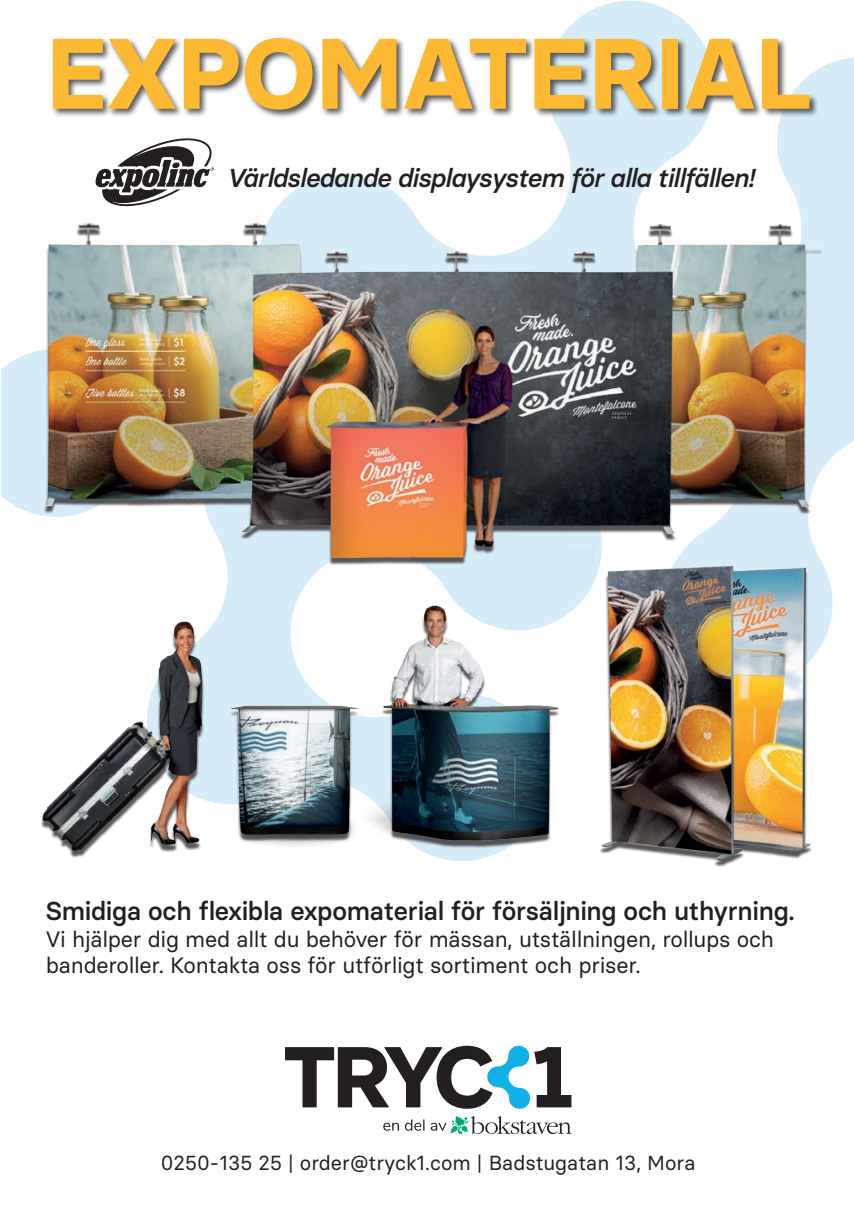
<style>
.page{position:relative;width:854px;height:1216px;background:#fff}
.page>*{position:absolute;margin:0;border:0;box-sizing:border-box;transform-origin:0 0}
.t1{font:700 99.75px "Basier Circle";color:#fdb931}
.t2{font:500 25.9px "Basier Circle";letter-spacing:-.01em;color:#231f20}
.t3{font:italic 500 25.9px "Basier Circle";letter-spacing:-.025em;color:#231f20}
.t4{font:22.22px/26.6px "Basier Circle";letter-spacing:-.01em;color:#231f20}
.t5{font:20.3px "Basier Circle";color:#231f20}
</style>
<div class="page">
<img style="left:1px;top:22px;width:852px;height:600px">
<img style="left:27px;top:531px;width:553px;height:330px">
<img style="left:580px;top:522px;width:250px;height:345px">
<div style="left:51px;top:36px;width:767px;height:83px;background:#231f20;opacity:.75"></div>
<svg style="left:95px;top:138px;width:119px;height:68px"></svg>
<svg style="left:383px;top:1122px;width:16px;height:8px"></svg>
<svg style="left:405px;top:1119px;width:19px;height:11px"></svg>
<svg style="left:430px;top:1116px;width:141px;height:18px"></svg>
<svg style="left:285px;top:1045px;width:286px;height:63px"></svg>
<p class="t1" style="left:46px;top:12px;width:765px">EXPOMATERIAL</p>
<p class="t3" style="left:227px;top:161px;width:529px">Världsledande displaysystem för alla tillfällen!</p>
<p class="t2" style="left:46px;top:894px;width:750px">Smidiga och flexibla expomaterial för försäljning och uthyrning.</p>
<p class="t4" style="left:46px;top:925px;width:729px">Vi hjälper dig med allt du behöver för mässan, utställningen, rollups och banderoller. Kontakta oss för utförligt sortiment och priser.</p>
<p class="t5" style="left:161px;top:1150px;width:536px">0250-135 25 | order@tryck1.com | Badstugatan 13, Mora</p>
</div>
